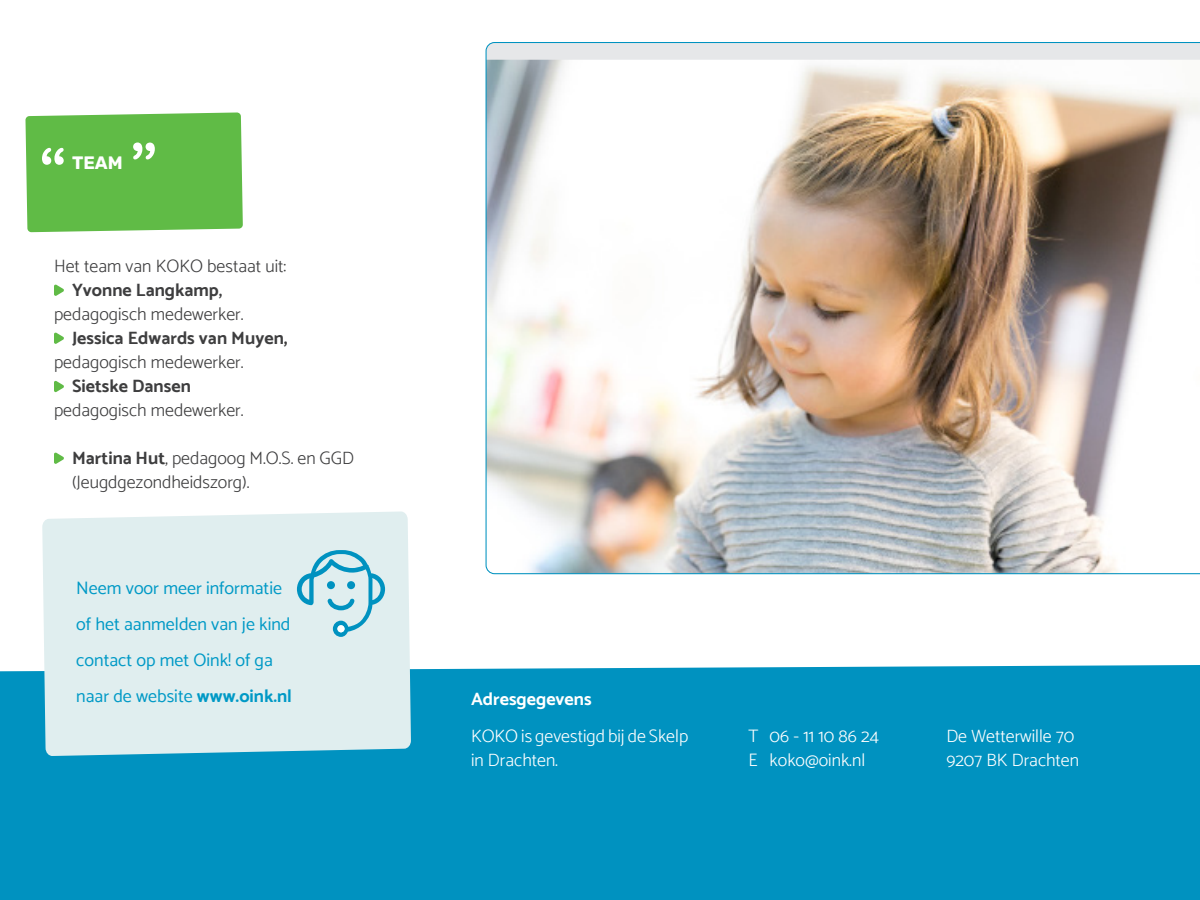
<style>
.page{position:relative;width:1200px;height:900px;background:#fff}
.page>*{position:absolute;margin:0;border:0;box-sizing:border-box;transform-origin:0 0}
.body{font:300 18px/24px "Catamaran";color:#3e3e3f}
.body-2{font:18px/36px "Catamaran";color:#0099c6}
.body-3{font:300 18px "Catamaran";color:#fff}
.body-4{font:700 18px "Catamaran";color:#3e3e3f}
.body-5{font:700 18px "Catamaran";color:#fff}
.uitgelicht{font:700 18px "Rubik";color:#fff}
.s1{font-weight:600}
.s2{font-weight:700}
</style>
<div class="page">
<div style="left:0;top:665px;width:1200px;height:235px;background:#0092c0"></div>
<svg style="left:25px;top:112px;width:218px;height:120px"></svg>
<svg style="left:54px;top:284px;width:10px;height:12px"></svg>
<svg style="left:54px;top:332px;width:10px;height:12px"></svg>
<svg style="left:54px;top:452px;width:10px;height:12px"></svg>
<div style="left:42px;top:511px;width:369px;height:245px;background:#e0eeef"></div>
<svg style="left:297px;top:550px;width:88px;height:87px"></svg>
<div style="left:337px;top:625px;width:8px;height:7px;background:#fff;border-radius:50%"></div>
<img style="left:486px;top:42px;width:714px;height:532px">
<svg style="left:54px;top:381px;width:10px;height:11px"></svg>
<p class="uitgelicht" style="left:72px;top:152px;width:52px">TEAM</p>
<p class="body" style="left:54px;top:254px;width:234px">Het team van KOKO bestaat uit:</p>
<p class="body-4" style="left:72px;top:276px;width:152px">Yvonne Langkamp<span class="s1">,</span></p>
<p class="body" style="left:54px;top:302px;width:191px">pedagogisch medewerker.</p>
<p class="body-4" style="left:72px;top:324px;width:217px">Jessica Edwards van Muyen,</p>
<p class="body" style="left:54px;top:350px;width:191px">pedagogisch medewerker.</p>
<p class="body-4" style="left:72px;top:372px;width:120px">Sietske Dansen</p>
<p class="body" style="left:54px;top:398px;width:191px">pedagogisch medewerker.</p>
<p class="body" style="left:72px;top:446px;width:283px"><span class="s2">Martina Hut</span>, pedagoog M.O.S. en GGD (Jeugdgezondheidszorg).</p>
<p class="body-2" style="left:76px;top:570px;width:217px">Neem voor meer informatie of het aanmelden van je kind contact op met Oink! of ga naar de website <span class="s2">www.oink.nl</span></p>
<p class="body-5" style="left:471px;top:685px;width:122px">Adresgegevens</p>
<p class="body-3" style="left:471px;top:725px;width:219px">KOKO is gevestigd bij de Skelp</p>
<p class="body-3" style="left:471px;top:749px;width:89px">in Drachten.</p>
<p class="body-3" style="left:748px;top:725px;width:132px">T 06 - 11 10 86 24</p>
<p class="body-3" style="left:748px;top:749px;width:118px">E koko@oink.nl</p>
<p class="body-3" style="left:946px;top:725px;width:129px">De Wetterwille 70</p>
<p class="body-3" style="left:946px;top:749px;width:134px">9207 BK Drachten</p>
</div>
